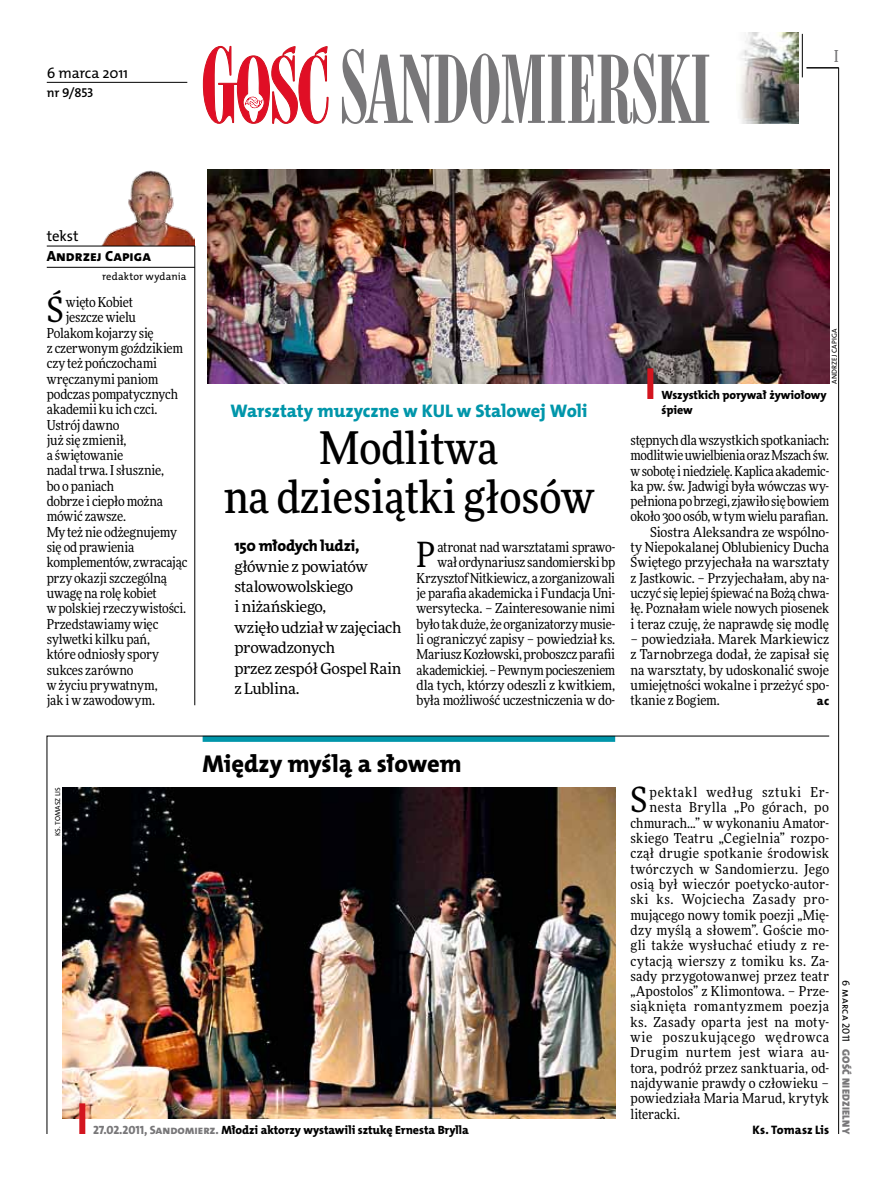
<style>
.page{position:relative;width:893px;height:1191px;background:#fff}
.page>*{position:absolute;margin:0;border:0;box-sizing:border-box;transform-origin:0 0}
.t1{font:500 45px/49.5px "Freeday Narrow";color:#000;text-align:center}
.t2{font:34.8px "Freeday Narrow News";color:#000}
.t3{font:24.45px "The Mix HP8 Ex Bld";letter-spacing:-.005em;color:#000}
.t4{font:18.3px "The Mix HP8 Ex Bld";letter-spacing:-.005em;color:#0096aa}
.t5{font:500 16.5px "Freeday Narrow";color:#787779;scale:.9 1}
.t6{font:15.75px "The Mix HP8 Ex Bld";letter-spacing:-.02em;color:#000}
.t7{font:15.45px/20.4px "Freeday News";letter-spacing:-.025em;color:#000}
.t8{font:14.85px "The Mix HP5 Plain";letter-spacing:-.015em;color:#000}
.t9{font:14.85px "The Mix HP8 Ex Bld";color:#000}
.t10{font:13.65px/15.3px "Freeday Narrow News";letter-spacing:-.005em;color:#000;text-align:right}
.t11{font:13.65px "Freeday Narrow News";letter-spacing:.025em;color:#000}
.t12{font:13.65px "Freeday Narrow News";letter-spacing:.015em;color:#000}
.t13{font:13.65px "Freeday Narrow News";letter-spacing:.03em;color:#000}
.t14{font:13.65px "Freeday Narrow News";letter-spacing:.04em;color:#000}
.t15{font:13.65px "Freeday Narrow News";letter-spacing:-.025em;color:#000}
.t16{font:13.65px "Freeday Narrow News";letter-spacing:.02em;color:#000}
.t17{font:13.65px "Freeday Narrow News";letter-spacing:.035em;color:#000}
.t18{font:13.65px "Freeday Narrow News";letter-spacing:.05em;color:#000}
.t19{font:13.65px "Freeday Narrow News";letter-spacing:.055em;color:#000}
.t20{font:12.9px "The Mix HP6 Se Bld";color:#000}
.t21{font:12.3px "The Mix HP8 Ex Bld";letter-spacing:.005em;color:#000}
.t22{font:12px/15.3px "The Mix HP8 Ex Bld";letter-spacing:-.005em;color:#000}
.t23{font:10.5px "The Mix HP5 Plain";letter-spacing:.01em;color:#000}
.t24{font:10.5px "The Mix HP9 Blk";letter-spacing:.025em;color:#787779}
.t25{font:7.2px "The Mix HP5 Plain";color:#000}
.s1{color:#787779}
</style>
<div class="page">
<hr style="left:838px;top:68px;width:1px;height:1066px;background:#000">
<hr style="left:802px;top:34px;width:1px;height:43px;background:#000">
<svg style="left:47px;top:735px;width:783px;height:399px"></svg>
<hr style="left:195px;top:246px;width:1px;height:459px;background:#000">
<hr style="left:806px;top:68px;width:33px;height:1px;background:#000">
<svg style="left:203px;top:46px;width:125px;height:78px"></svg>
<svg style="left:342px;top:49px;width:367px;height:75px"></svg>
<img style="left:100px;top:170px;width:95px;height:76px">
<hr style="left:47px;top:246px;width:148px;height:1px;background:#000">
<hr style="left:47px;top:267px;width:148px;height:1px;background:#000">
<img style="left:739px;top:33px;width:59px;height:90px">
<hr style="left:47px;top:82px;width:140px;height:1px;background:#000">
<img style="left:62px;top:787px;width:553px;height:331px">
<div style="left:79px;top:1103px;width:6px;height:31px;background:#d3151f"></div>
<img style="left:207px;top:169px;width:622px;height:215px">
<div style="left:647px;top:368px;width:6px;height:31px;background:#d3151f"></div>
<p class="t8" style="left:47px;top:63px;width:83px">6 marca 2011</p>
<p class="t20" style="left:47px;top:85px;width:48px">nr 9/853</p>
<p class="t5" style="left:834px;top:46px;width:6px">I</p>
<p class="t8" style="left:47px;top:227px;width:33px">tekst</p>
<p class="t9" style="left:47px;top:247px;width:105px">Andrzej Capiga</p>
<p class="t23" style="left:102px;top:270px;width:86px">redaktor wydania</p>
<h2 class="t2" style="left:47px;top:289px;width:18px">Ś</h2>
<p class="t15" style="left:66px;top:294px;width:69px">więto Kobiet</p>
<p class="t10" style="left:66px;top:310px;width:72px">jeszcze wielu</p>
<p class="t15" style="left:47px;top:324px;width:109px">Polakom kojarzy się</p>
<p class="t10" style="left:47px;top:340px;width:138px">z czerwonym goździkiem</p>
<p class="t10" style="left:47px;top:356px;width:112px">czy też pończochami</p>
<p class="t10" style="left:47px;top:371px;width:113px">wręczanymi paniom</p>
<p class="t10" style="left:47px;top:386px;width:133px">podczas pompatycznych</p>
<p class="t10" style="left:47px;top:401px;width:112px">akademii ku ich czci.</p>
<p class="t10" style="left:47px;top:417px;width:74px">Ustrój dawno</p>
<p class="t10" style="left:47px;top:432px;width:81px">już się zmienił,</p>
<p class="t10" style="left:47px;top:447px;width:78px">a świętowanie</p>
<p class="t10" style="left:47px;top:463px;width:119px">nadal trwa. I słusznie,</p>
<p class="t10" style="left:47px;top:478px;width:69px">bo o paniach</p>
<p class="t10" style="left:47px;top:493px;width:118px">dobrze i ciepło można</p>
<p class="t10" style="left:47px;top:509px;width:81px">mówić zawsze.</p>
<p class="t10" style="left:47px;top:524px;width:132px">My też nie odżegnujemy</p>
<p class="t10" style="left:47px;top:539px;width:89px">się od prawienia</p>
<p class="t10" style="left:47px;top:555px;width:142px">komplementów, zwracając</p>
<p class="t10" style="left:47px;top:570px;width:122px">przy okazji szczególną</p>
<p class="t10" style="left:47px;top:585px;width:112px">uwagę na rolę kobiet</p>
<p class="t10" style="left:47px;top:600px;width:141px">w polskiej rzeczywistości.</p>
<p class="t10" style="left:47px;top:616px;width:113px">Przedstawiamy więc</p>
<p class="t10" style="left:47px;top:631px;width:105px">sylwetki kilku pań,</p>
<p class="t10" style="left:47px;top:646px;width:114px">które odniosły spory</p>
<p class="t10" style="left:47px;top:662px;width:88px">sukces zarówno</p>
<p class="t10" style="left:47px;top:677px;width:112px">w życiu prywatnym,</p>
<p class="t10" style="left:47px;top:692px;width:110px">jak i w zawodowym.</p>
<h3 class="t4" style="left:230px;top:398px;width:358px">Warsztaty muzyczne w KUL w Stalowej Woli</h3>
<h1 class="t1" style="left:224px;top:422px;width:372px">Modlitwa<br>na dziesiątki głosów</h1>
<p class="t6" style="left:234px;top:536px;width:126px">150 młodych ludzi,</p>
<p class="t7" style="left:234px;top:555px;width:168px">głównie z powiatów stalowowolskiego<br>i niżańskiego,<br>wzięło udział w zajęciach prowadzonych<br>przez zespół Gospel Rain z Lublina.</p>
<p class="t10" style="left:417px;top:539px;width:200px">atronat nad warsztatami sprawo&shy;wał ordynariusz sandomierski bp Krzysztof Nitkiewicz, a zorganizowali je parafia akademicka i Fundacja Uni&shy;wersytecka. – Zainteresowanie nimi było tak duże, że organizatorzy musie&shy;li ograniczyć zapisy – powiedział ks.<br>Mariusz Kozłowski, proboszcz parafii akademickiej. – Pewnym pocieszeniem dla tych, którzy odeszli z kwitkiem, była możliwość uczestniczenia w do-</p>
<h2 class="t2" style="left:417px;top:533px;width:20px">P</h2>
<p class="t25" style="left:830px;top:383px;width:56px;rotate:-90deg">Andrzej Capiga</p>
<p class="t22" style="left:662px;top:387px;width:167px">Wszystkich porywał żywiołowy śpiew</p>
<p class="t10" style="left:630px;top:432px;width:200px">stępnych dla wszystkich spotkaniach: modlitwie uwielbienia oraz Mszach św. w sobotę i niedzielę. Kaplica akademic&shy;ka pw. św. Jadwigi była wówczas wy&shy;pełniona po brzegi, zjawiło się bowiem około 300 osób, w tym wielu parafian.<br>Siostra Aleksandra ze wspólno-<br>ty Niepokalanej Oblubienicy Ducha Świętego przyjechała na warsztaty z Jastkowic. – Przyjechałam, aby na&shy;uczyć się lepiej śpiewać na Bożą chwa&shy;łę. Poznałam wiele nowych piosenek i teraz czuję, że naprawdę się modlę</p>
<p class="t10" style="left:630px;top:631px;width:200px;text-align:justify">– powiedziała. Marek Markiewicz z Tarnobrzega dodał, że zapisał się na warsztaty, by udoskonalić swoje umiejętności wokalne i przeżyć spo&shy;tkanie z Bogiem.</p>
<p class="t21" style="left:817px;top:693px;width:14px">ac</p>
<p class="t25" style="left:53px;top:836px;width:50px;rotate:-90deg">ks. Tomasz Lis</p>
<h3 class="t3" style="left:203px;top:747px;width:260px">Między myślą a słowem</h3>
<p class="t22" style="left:93px;top:1122px;width:377px"><span class="s1">27.02.2011, Sandomierz.</span> Młodzi aktorzy wystawili sztukę Ernesta Brylla</p>
<h2 class="t2" style="left:630px;top:778px;width:18px">S</h2>
<p class="t19" style="left:650px;top:784px;width:181px">pektakl według sztuki Er-</p>
<p class="t13" style="left:650px;top:799px;width:181px">nesta Brylla „Po górach, po</p>
<p class="t10" style="left:630px;top:815px;width:200px">chmurach...” w wykonaniu Amator-</p>
<p class="t11" style="left:630px;top:829px;width:200px">skiego Teatru „Cegielnia” rozpo-</p>
<p class="t11" style="left:630px;top:845px;width:200px">czął drugie spotkanie środowisk</p>
<p class="t16" style="left:630px;top:860px;width:200px">twórczych w Sandomierzu. Jego</p>
<p class="t12" style="left:630px;top:875px;width:200px">osią był wieczór poetycko-autor-</p>
<p class="t14" style="left:630px;top:891px;width:200px">ski ks. Wojciecha Zasady pro-</p>
<p class="t10" style="left:630px;top:907px;width:200px">mującego nowy tomik poezji „Mię-</p>
<p class="t12" style="left:630px;top:921px;width:200px">dzy myślą a słowem”. Goście mo-</p>
<p class="t11" style="left:630px;top:937px;width:200px">gli także wysłuchać etiudy z re-</p>
<p class="t11" style="left:630px;top:952px;width:200px">cytacją wierszy z tomiku ks. Za-</p>
<p class="t10" style="left:630px;top:968px;width:200px">sady przygotowanwej przez teatr</p>
<p class="t10" style="left:630px;top:983px;width:200px">„Apostolos” z Klimontowa. – Prze-</p>
<p class="t17" style="left:630px;top:998px;width:200px">siąknięta romantyzmem poezja</p>
<p class="t13" style="left:630px;top:1013px;width:200px">ks. Zasady oparta jest na moty-</p>
<p class="t18" style="left:630px;top:1028px;width:200px">wie poszukującego wędrowca</p>
<p class="t14" style="left:630px;top:1044px;width:200px">Drugim nurtem jest wiara au-</p>
<p class="t10" style="left:630px;top:1060px;width:200px">tora, podróż przez sanktuaria, od-</p>
<p class="t10" style="left:630px;top:1075px;width:200px">najdywanie prawdy o człowieku –</p>
<p class="t12" style="left:630px;top:1090px;width:200px">powiedziała Maria Marud, krytyk</p>
<p class="t10" style="left:630px;top:1106px;width:51px">literacki.</p>
<p class="t21" style="left:753px;top:1122px;width:78px">Ks. Tomasz Lis</p>
<p class="t23" style="left:853px;top:980px;width:63px;rotate:90deg">6 marca 2011</p>
<p class="t24" style="left:853px;top:1049px;width:86px;rotate:90deg">Gość Niedzielny</p>
</div>
